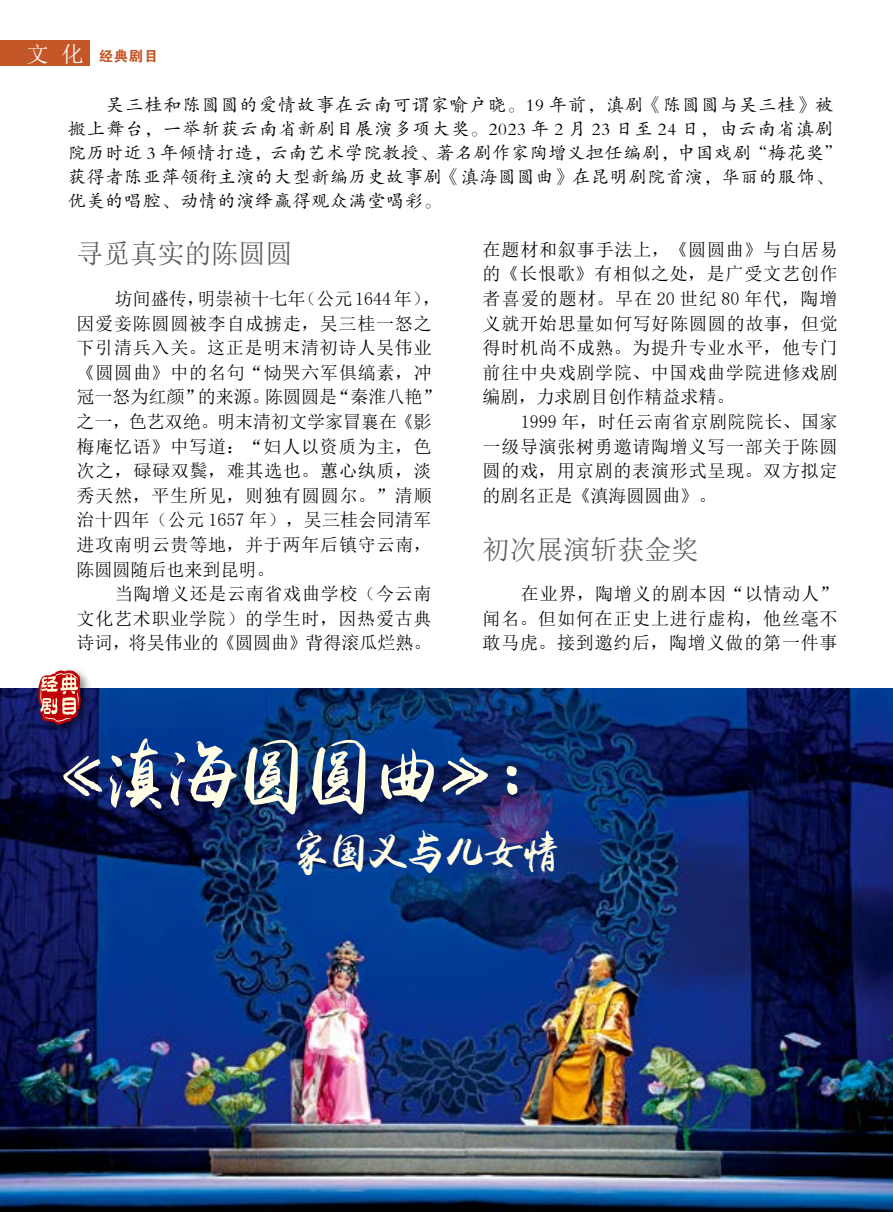
<style>
.page{position:relative;width:893px;height:1212px;background:#fff}
.page>*{position:absolute;margin:0;border:0;box-sizing:border-box;transform-origin:0 0}
.t1{font:73.65px "yuweij";letter-spacing:-.08em;color:#fffde4}
.t2{font:42px "yuweij";letter-spacing:-.08em;color:#fffde4}
.t3{font:27px "Sim Sun";color:#595757}
.t4{font:18px/24.6px "Sim Sun";letter-spacing:.045em;color:#000;text-align:justify}
.t5{font:18px/24px "FZKTK GBK1 0";letter-spacing:.04em;color:#000}
.t6{font:14.4px "FZDHTK GBK1 0";color:#c45727}
.s1{font-family:"Sim Sun";font-size:22.35px;color:#fff}
</style>
<div class="page">
<div style="left:0;top:40px;width:90px;height:26px;background:#c45727"></div>
<img style="left:0;top:689px;width:893px;height:523px">
<div style="left:35px;top:667px;width:58px;height:70px;background:#000;opacity:.5"></div>
<svg style="left:38px;top:670px;width:43px;height:67px;background:#a15361"></svg>
<p class="t6" style="left:26px;top:48px;width:133px"><span class="s1">文 化</span> 经典剧目</p>
<p class="t5" style="left:68px;top:93px;width:776px;text-indent:38px">吴三桂和陈圆圆的爱情故事在云南可谓家喻户晓。19 年前，滇剧《陈圆圆与吴三桂》被搬上舞台，一举斩获云南省新剧目展演多项大奖。2023 年 2 月 23 日至 24 日，由云南省滇剧院历时近 3 年倾情打造，云南艺术学院教授、著名剧作家陶增义担任编剧，中国戏剧“梅花奖”获得者陈亚萍领衔主演的大型新编历史故事剧《滇海圆圆曲》在昆明剧院首演，华丽的服饰、优美的唱腔、动情的演绎赢得观众满堂喝彩。</p>
<h3 class="t3" style="left:77px;top:240px;width:218px">寻觅真实的陈圆圆</h3>
<p class="t4" style="left:77px;top:286px;width:366px;text-align:left;text-indent:38px">坊间盛传，明崇祯十七年（公元 1644年），因爱妾陈圆圆被李自成掳走，吴三桂一怒之下引清兵入关。这正是明末清初诗人吴伟业《圆圆曲》中的名句“恸哭六军俱缟素，冲冠一怒为红颜”的来源。陈圆圆是“秦淮八艳”之一，色艺双绝。明末清初文学家冒襄在《影梅庵忆语》中写道：“妇人以资质为主，色次之，碌碌双鬓，难其选也。蕙心纨质，淡秀天然，平生所见，则独有圆圆尔。”清顺治十四年（公元 1657 年），吴三桂会同清军进攻南明云贵等地，并于两年后镇守云南，陈圆圆随后也来到昆明。</p>
<p class="t4" style="left:77px;top:581px;width:357px;text-indent:38px">当陶增义还是云南省戏曲学校（今云南文化艺术职业学院）的学生时，因热爱古典诗词，将吴伟业的《圆圆曲》背得滚瓜烂熟。</p>
<p class="t4" style="left:483px;top:237px;width:357px">在题材和叙事手法上，《圆圆曲》与白居易的《长恨歌》有相似之处，是广受文艺创作者喜爱的题材。早在 20 世纪 80 年代，陶增义就开始思量如何写好陈圆圆的故事，但觉得时机尚不成熟。为提升专业水平，他专门前往中央戏剧学院、中国戏曲学院进修戏剧编剧，力求剧目创作精益求精。</p>
<p class="t4" style="left:483px;top:409px;width:356px;text-indent:38px">1999 年，时任云南省京剧院院长、国家一级导演张树勇邀请陶增义写一部关于陈圆圆的戏，用京剧的表演形式呈现。双方拟定的剧名正是《滇海圆圆曲》。</p>
<h3 class="t3" style="left:483px;top:535px;width:217px">初次展演斩获金奖</h3>
<p class="t4" style="left:483px;top:581px;width:356px;text-indent:38px">在业界，陶增义的剧本因“以情动人”闻名。但如何在正史上进行虚构，他丝毫不敢马虎。接到邀约后，陶增义做的第一件事</p>
<h1 class="t1" style="left:60px;top:728px;width:501px">《滇海圆圆曲》：</h1>
<h2 class="t2" style="left:289px;top:825px;width:275px">家国义与儿女情</h2>
</div>
